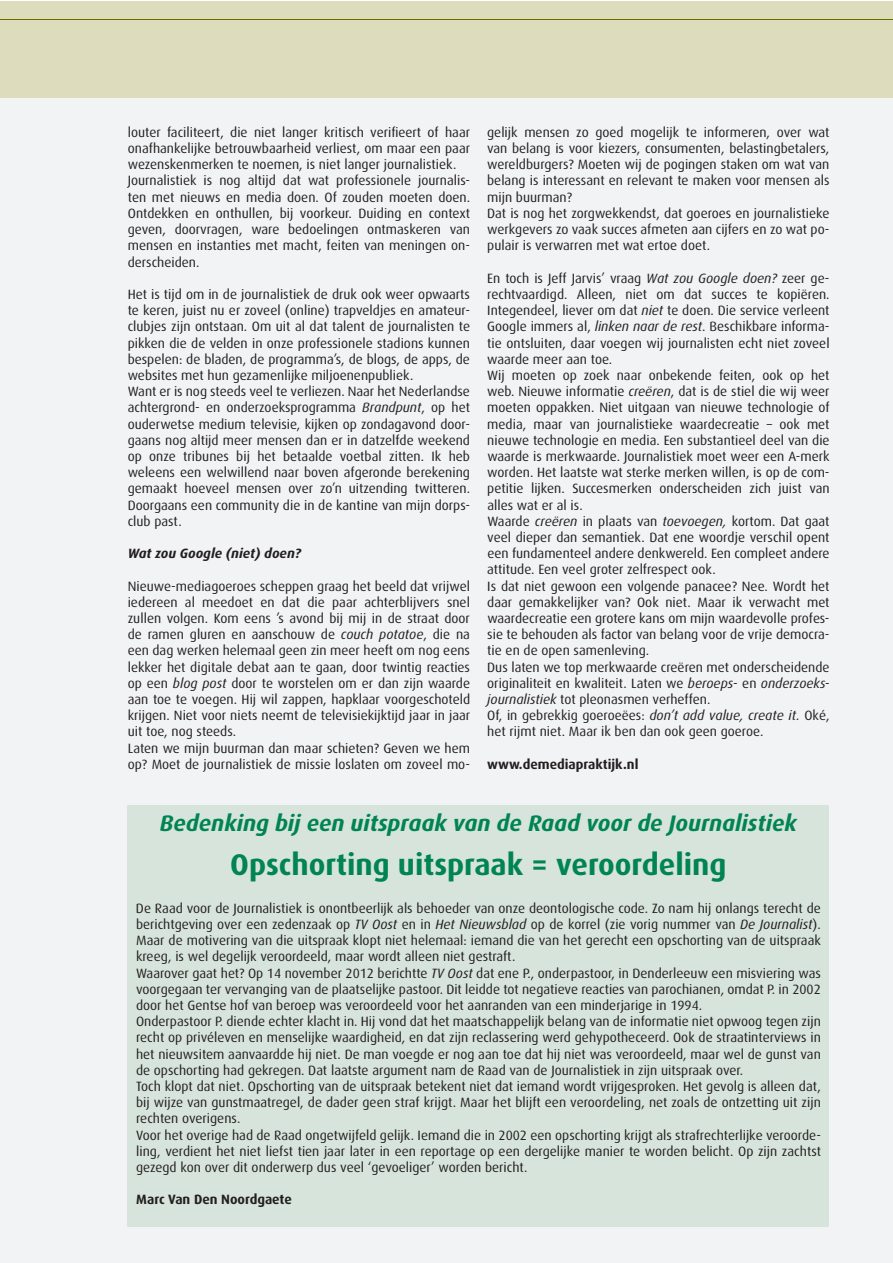
<style>
.page{position:relative;width:893px;height:1263px;background:#fff}
.page>*{position:absolute;margin:0;border:0;box-sizing:border-box;transform-origin:0 0}
.t1{font:700 30px "Dax";color:#008454}
.t2{font:italic 700 22.5px "Dax";color:#008454}
.t3{font:13.5px/16.2px "Dax";color:#231f20}
.t4{font:700 13.5px "Dax";color:#231f20}
.t5{font:italic 700 13.5px "Dax";color:#231f20}
.s1{font-style:italic}
</style>
<div class="page">
<div style="left:0;top:1px;width:892px;height:1262px;background:#f2f3f4"></div>
<div style="left:0;top:1px;width:892px;height:97px;background:#dddcbd"></div>
<hr style="left:0;top:20px;width:892px;height:1px;background:#6b6c00">
<div style="left:127px;top:805px;width:702px;height:422px;background:#d7e4db"></div>
<p class="t3" style="left:128px;top:124px;width:344px">louter faciliteert, die niet langer kritisch verifieert of haar onafhankelijke betrouwbaarheid verliest, om maar een paar wezenskenmerken te noemen, is niet langer journalistiek.<br>Journalistiek is nog altijd dat wat professionele journalis&shy;ten met nieuws en media doen. Of zouden moeten doen.<br>Ontdekken en onthullen, bij voorkeur. Duiding en context geven, doorvragen, ware bedoelingen ontmaskeren van mensen en instanties met macht, feiten van meningen on&shy;derscheiden.</p>
<p class="t3" style="left:128px;top:286px;width:344px">Het is tijd om in de journalistiek de druk ook weer opwaarts te keren, juist nu er zoveel (online) trapveldjes en amateur&shy;clubjes zijn ontstaan. Om uit al dat talent de journalisten te pikken die de velden in onze professionele stadions kunnen bespelen: de bladen, de programma’s, de blogs, de apps, de websites met hun gezamenlijke miljoenenpubliek.<br>Want er is nog steeds veel te verliezen. Naar het Nederlandse achtergrond- en onderzoeksprogramma <span class="s1">Brandpunt</span>, op het ouderwetse medium televisie, kijken op zondagavond door&shy;gaans nog altijd meer mensen dan er in datzelfde weekend op onze tribunes bij het betaalde voetbal zitten. Ik heb weleens een welwillend naar boven afgeronde berekening gemaakt hoeveel mensen over zo’n uitzending twitteren.<br>Doorgaans een community die in de kantine van mijn dorps&shy;club past.</p>
<p class="t5" style="left:128px;top:546px;width:175px">Wat zou Google (niet) doen?</p>
<p class="t3" style="left:128px;top:578px;width:344px">Nieuwe-mediagoeroes scheppen graag het beeld dat vrijwel iedereen al meedoet en dat die paar achterblijvers snel zullen volgen. Kom eens ’s avond bij mij in de straat door de ramen gluren en aanschouw de <span class="s1">couch potatoe</span>, die na een dag werken helemaal geen zin meer heeft om nog eens lekker het digitale debat aan te gaan, door twintig reacties op een <span class="s1">blog post</span> door te worstelen om er dan zijn waarde aan toe te voegen. Hij wil zappen, hapklaar voorgeschoteld krijgen. Niet voor niets neemt de televisiekijktijd jaar in jaar uit toe, nog steeds.<br>Laten we mijn buurman dan maar schieten? Geven we hem op? Moet de journalistiek de missie loslaten om zoveel mo-</p>
<p class="t3" style="left:487px;top:124px;width:344px">gelijk mensen zo goed mogelijk te informeren, over wat van belang is voor kiezers, consumenten, belastingbetalers, wereldburgers? Moeten wij de pogingen staken om wat van belang is interessant en relevant te maken voor mensen als mijn buurman?<br>Dat is nog het zorgwekkendst, dat goeroes en journalistieke werkgevers zo vaak succes afmeten aan cijfers en zo wat po&shy;pulair is verwarren met wat ertoe doet.</p>
<p class="t3" style="left:487px;top:270px;width:344px">En toch is Jeff Jarvis’ vraag <span class="s1">Wat zou Google doen?</span> zeer ge&shy;rechtvaardigd. Alleen, niet om dat succes te kopiëren.<br>Integendeel, liever om dat <span class="s1">niet</span> te doen. Die service verleent Google immers al, <span class="s1">linken naar de rest</span>. Beschikbare informa&shy;tie ontsluiten, daar voegen wij journalisten echt niet zoveel waarde meer aan toe.<br>Wij moeten op zoek naar onbekende feiten, ook op het web. Nieuwe informatie <span class="s1">creëren</span>, dat is de stiel die wij weer moeten oppakken. Niet uitgaan van nieuwe technologie of media, maar van journalistieke waardecreatie – ook met nieuwe technologie en media. Een substantieel deel van die waarde is merkwaarde. Journalistiek moet weer een A-merk worden. Het laatste wat sterke merken willen, is op de com&shy;petitie lijken. Succesmerken onderscheiden zich juist van alles wat er al is.<br>Waarde <span class="s1">creëren</span> in plaats van <span class="s1">toevoegen,</span> kortom. Dat gaat veel dieper dan semantiek. Dat ene woordje verschil opent een fundamenteel andere denkwereld. Een compleet andere attitude. Een veel groter zelfrespect ook.<br>Is dat niet gewoon een volgende panacee? Nee. Wordt het daar gemakkelijker van? Ook niet. Maar ik verwacht met waardecreatie een grotere kans om mijn waardevolle profes&shy;sie te behouden als factor van belang voor de vrije democra&shy;tie en de open samenleving.<br>Dus laten we top merkwaarde creëren met onderscheidende originaliteit en kwaliteit. Laten we <span class="s1">beroeps</span>- en <span class="s1">onderzoeks&shy;journalistiek</span> tot pleonasmen verheffen.<br>Of, in gebrekkig goeroeëes: <span class="s1">don’t add value, create it.</span> Oké, het rijmt niet. Maar ik ben dan ook geen goeroe.</p>
<p class="t4" style="left:487px;top:756px;width:153px">www.demediapraktijk.nl</p>
<h2 class="t2" style="left:160px;top:810px;width:638px">Bedenking bij een uitspraak van de Raad voor de Journalistiek</h2>
<h1 class="t1" style="left:230px;top:848px;width:498px">Opschorting uitspraak = veroordeling</h1>
<p class="t3" style="left:136px;top:900px;width:687px">De Raad voor de Journalistiek is onontbeerlijk als behoeder van onze deontologische code. Zo nam hij onlangs terecht de berichtgeving over een zedenzaak op <span class="s1">TV Oost</span> en in <span class="s1">Het Nieuwsblad</span> op de korrel (zie vorig nummer van <span class="s1">De Journalist</span>).<br>Maar de motivering van die uitspraak klopt niet helemaal: iemand die van het gerecht een opschorting van de uitspraak kreeg, is wel degelijk veroordeeld, maar wordt alleen niet gestraft.<br>Waarover gaat het? Op 14 november 2012 berichtte <span class="s1">TV Oost</span> dat ene P., onderpastoor, in Denderleeuw een misviering was voorgegaan ter vervanging van de plaatselijke pastoor. Dit leidde tot negatieve reacties van parochianen, omdat P. in 2002 door het Gentse hof van beroep was veroordeeld voor het aanranden van een minderjarige in 1994.<br>Onderpastoor P. diende echter klacht in. Hij vond dat het maatschappelijk belang van de informatie niet opwoog tegen zijn recht op privéleven en menselijke waardigheid, en dat zijn reclassering werd gehypotheceerd. Ook de straatinterviews in het nieuwsitem aanvaardde hij niet. De man voegde er nog aan toe dat hij niet was veroordeeld, maar wel de gunst van de opschorting had gekregen. Dat laatste argument nam de Raad van de Journalistiek in zijn uitspraak over.<br>Toch klopt dat niet. Opschorting van de uitspraak betekent niet dat iemand wordt vrijgesproken. Het gevolg is alleen dat, bij wijze van gunstmaatregel, de dader geen straf krijgt. Maar het blijft een veroordeling, net zoals de ontzetting uit zijn rechten overigens.<br>Voor het overige had de Raad ongetwijfeld gelijk. Iemand die in 2002 een opschorting krijgt als strafrechterlijke veroorde&shy;ling, verdient het niet liefst tien jaar later in een reportage op een dergelijke manier te worden belicht. Op zijn zachtst gezegd kon over dit onderwerp dus veel ‘gevoeliger’ worden bericht.</p>
<p class="t4" style="left:136px;top:1192px;width:157px">Marc Van Den Noordgaete</p>
</div>
